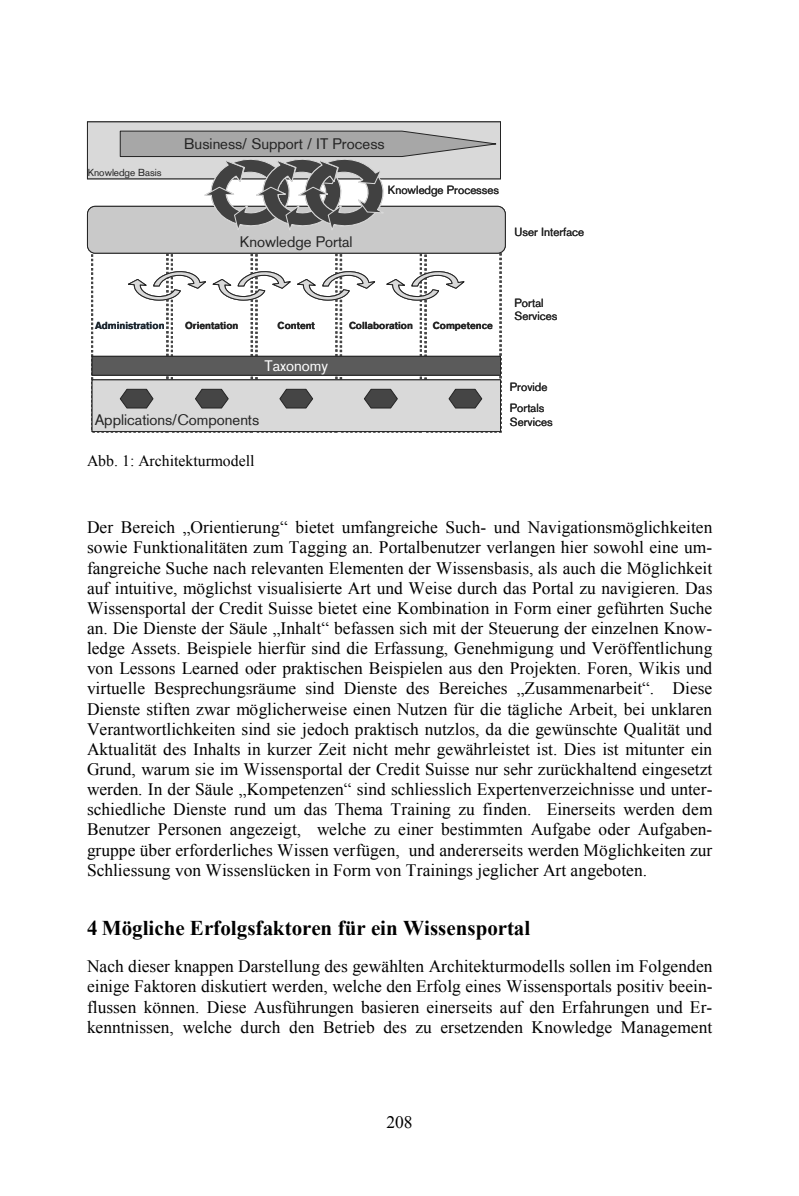
<style>
.page{position:relative;width:799px;height:1196px;background:#fff}
.page>*{position:absolute;margin:0;border:0;box-sizing:border-box;transform-origin:0 0}
.t1{font:21px "Times New Roman OV KEHEFA,Bold";color:#000}
.t2{font:17.5px/20.1px "Times New Roman OV MEHEFA";color:#000;text-align:justify}
.t3{font:17.5px "Times New Roman";color:#000}
.t4{font:15.75px "Times New Roman OV MEHEFA";color:#000}
.t5{font:14.88px "Credit Suisse Type Roman OV QEHEFA";color:#242424}
.t6{font:14.88px "Credit Suisse Type Roman OV QEHEFA";color:#fff}
.t7{font:11.55px/13.8px "Credit Suisse Type Roman OV QEHEFA";letter-spacing:.005em;color:#242424}
.t8{font:9.97px "Credit Suisse Type Black OV OEHEFA,Bold";color:#242424}
.t9{font:9.97px "Credit Suisse Type Roman OV QEHEFA";letter-spacing:.005em;color:#242424}
.s1{font-family:"Times New Roman OV DXGEFA"}
</style>
<div class="page">
<div style="left:87px;top:122px;width:413px;height:57px;background:#d9d9d9"></div>
<svg style="left:91px;top:130px;width:411px;height:302px"></svg>
<p class="t9" style="left:88px;top:167px;width:75px">Knowledge Basis</p>
<p class="t5" style="left:184px;top:135px;width:202px">Business/ Support / IT Process</p>
<p class="t5" style="left:240px;top:233px;width:114px">Knowledge Portal</p>
<p class="t7" style="left:388px;top:183px;width:113px">Knowledge Processes</p>
<p class="t7" style="left:514px;top:225px;width:71px">User Interface</p>
<p class="t8" style="left:95px;top:320px;width:71px">Administration</p>
<p class="t8" style="left:185px;top:320px;width:55px">Orientation</p>
<p class="t8" style="left:277px;top:320px;width:39px">Content</p>
<p class="t8" style="left:349px;top:320px;width:65px">Collaboration</p>
<p class="t8" style="left:433px;top:320px;width:62px">Competence</p>
<p class="t6" style="left:264px;top:357px;width:65px">Taxonomy</p>
<p class="t5" style="left:95px;top:411px;width:166px">Applications/Components</p>
<p class="t4" style="left:87px;top:454px;width:169px">Abb. 1: Architekturmodell</p>
<p class="t7" style="left:514px;top:296px;width:44px">Portal<br>Services</p>
<p class="t7" style="left:510px;top:377px;width:39px;line-height:20.7px">Provide<br>Portals</p>
<p class="t7" style="left:510px;top:415px;width:44px">Services</p>
<p class="t2" style="left:87px;top:520px;width:627px">Der Bereich <span class="s1">„</span>Orientierung<span class="s1">“</span> bietet umfangreiche Such- und Navigationsmöglichkeiten sowie Funktionalitäten zum Tagging an. Portalbenutzer verlangen hier sowohl eine um&shy;fangreiche Suche nach relevanten Elementen der Wissensbasis, als auch die Möglichkeit auf intuitive, möglichst visualisierte Art und Weise durch das Portal zu navigieren. Das Wissensportal der Credit Suisse bietet eine Kombination in Form einer geführten Suche an. Die Dienste der Säule <span class="s1">„</span>Inhalt<span class="s1">“</span> befassen sich mit der Steuerung der einzelnen Know&shy;ledge Assets. Beispiele hierfür sind die Erfassung, Genehmigung und Veröffentlichung von Lessons Learned oder praktischen Beispielen aus den Projekten. Foren, Wikis und virtuelle Besprechungsräume sind Dienste des Bereiches <span class="s1">„</span>Zusammenarbeit<span class="s1">“</span>. Diese Dienste stiften zwar möglicherweise einen Nutzen für die tägliche Arbeit, bei unklaren Verantwortlichkeiten sind sie jedoch praktisch nutzlos, da die gewünschte Qualität und Aktualität des Inhalts in kurzer Zeit nicht mehr gewährleistet ist. Dies ist mitunter ein Grund, warum sie im Wissensportal der Credit Suisse nur sehr zurückhaltend eingesetzt werden. In der Säule <span class="s1">„</span>Kompetenzen<span class="s1">“</span> sind schliesslich Expertenverzeichnisse und unter&shy;schiedliche Dienste rund um das Thema Training zu finden. Einerseits werden dem Benutzer Personen angezeigt, welche zu einer bestimmten Aufgabe oder Aufgaben&shy;gruppe über erforderliches Wissen verfügen, und andererseits werden Möglichkeiten zur Schliessung von Wissenslücken in Form von Trainings jeglicher Art angeboten.</p>
<p class="t1" style="left:87px;top:913px;width:445px">4 Mögliche Erfolgsfaktoren für ein Wissensportal</p>
<p class="t2" style="left:87px;top:958px;width:627px">Nach dieser knappen Darstellung des gewählten Architekturmodells sollen im Folgenden einige Faktoren diskutiert werden, welche den Erfolg eines Wissensportals positiv beein&shy;flussen können. Diese Ausführungen basieren einerseits auf den Erfahrungen und Er&shy;kenntnissen, welche durch den Betrieb des zu ersetzenden Knowledge Management</p>
<p class="t3" style="left:386px;top:1111px;width:28px">208</p>
</div>
